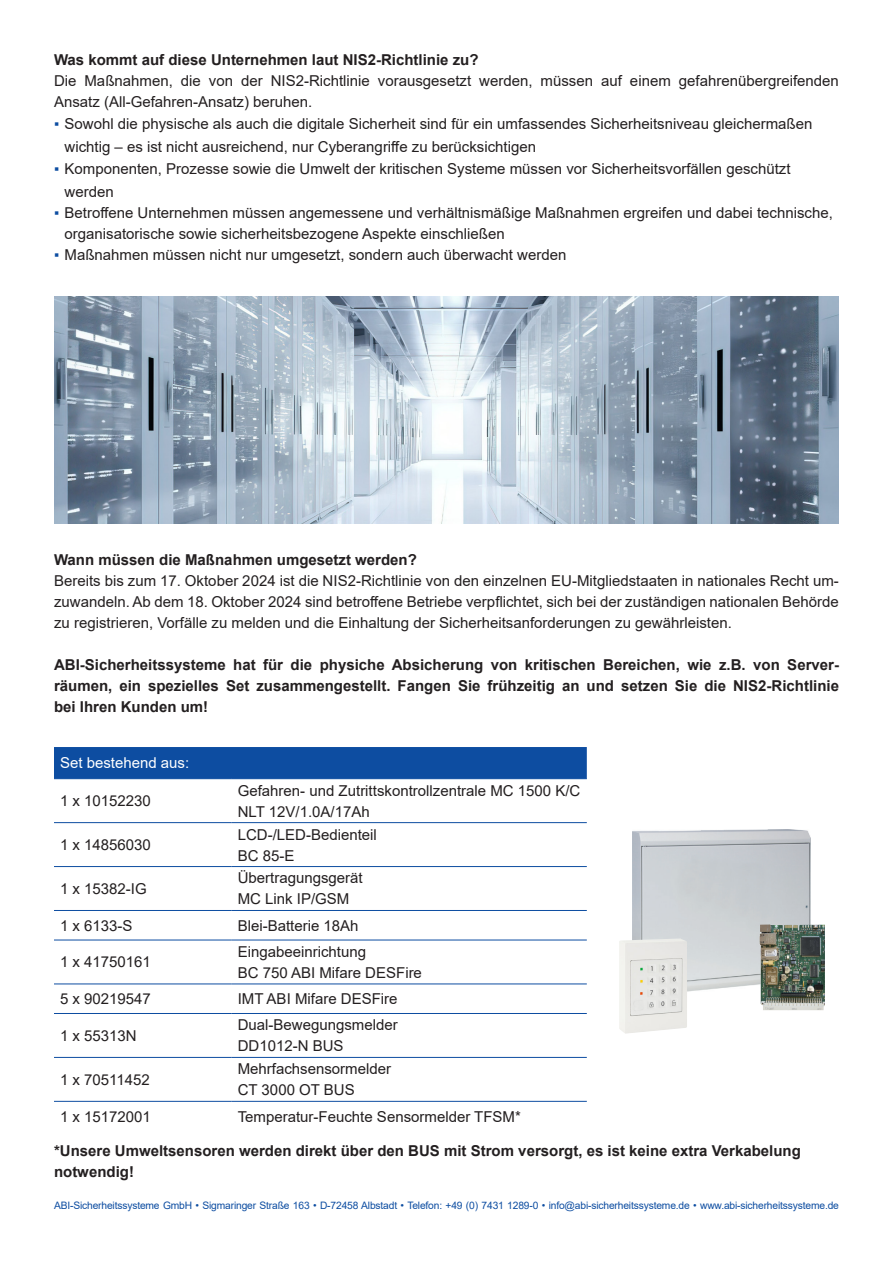
<style>
.page{position:relative;width:893px;height:1263px;background:#fff}
.page>*{position:absolute;margin:0;border:0;box-sizing:border-box;transform-origin:0 0}
.t1{font:15px/21px "Arial";color:#231f20}
.t2{font:700 15px/21px "Arial";color:#231f20;text-align:justify}
.t3{font:15px "Arial";color:#fff}
.t4{font:10.2px "Arial";letter-spacing:-.015em;color:#0d4da1}
.s1{color:#0d4da1}
</style>
<div class="page">
<img style="left:54px;top:296px;width:785px;height:227px">
<img style="left:633px;top:830px;width:177px;height:162px">
<img style="left:759px;top:924px;width:66px;height:86px">
<img style="left:619px;top:938px;width:68px;height:96px">
<div style="left:54px;top:747px;width:533px;height:31px;background:#0d4da1"></div>
<hr style="left:54px;top:822px;width:178px;height:1px;background:#0d4da1">
<hr style="left:232px;top:822px;width:355px;height:1px;background:#0d4da1">
<hr style="left:54px;top:866px;width:178px;height:1px;background:#0d4da1">
<hr style="left:232px;top:866px;width:355px;height:1px;background:#0d4da1">
<hr style="left:54px;top:910px;width:178px;height:1px;background:#0d4da1">
<hr style="left:232px;top:910px;width:355px;height:1px;background:#0d4da1">
<hr style="left:54px;top:940px;width:178px;height:1px;background:#0d4da1">
<hr style="left:232px;top:940px;width:355px;height:1px;background:#0d4da1">
<hr style="left:54px;top:984px;width:178px;height:1px;background:#0d4da1">
<hr style="left:232px;top:984px;width:355px;height:1px;background:#0d4da1">
<hr style="left:54px;top:1013px;width:178px;height:1px;background:#0d4da1">
<hr style="left:232px;top:1013px;width:355px;height:1px;background:#0d4da1">
<hr style="left:54px;top:1057px;width:178px;height:1px;background:#0d4da1">
<hr style="left:232px;top:1057px;width:355px;height:1px;background:#0d4da1">
<hr style="left:54px;top:1101px;width:178px;height:1px;background:#0d4da1">
<hr style="left:232px;top:1101px;width:355px;height:1px;background:#0d4da1">
<hr style="left:54px;top:778px;width:178px;height:1px;background:#0d4da1">
<hr style="left:232px;top:778px;width:355px;height:1px;background:#0d4da1">
<p class="t2" style="left:54px;top:49px;width:426px">Was kommt auf diese Unternehmen laut NIS2-Richtlinie zu?</p>
<p class="t1" style="left:54px;top:70px;width:786px">Die Maßnahmen, die von der NIS2-Richtlinie vorausgesetzt werden, müssen auf einem gefahrenübergreifenden<br>Ansatz (All-Gefahren-Ansatz) beruhen.</p>
<p class="t1" style="left:64px;top:113px;width:749px;line-height:22.5px;text-indent:-10px"><span class="s1">▪</span> Sowohl die physische als auch die digitale Sicherheit sind für ein umfassendes Sicherheitsniveau gleichermaßen wichtig – es ist nicht ausreichend, nur Cyberangriffe zu berücksichtigen</p>
<p class="t1" style="left:64px;top:158px;width:728px;line-height:22.5px;text-indent:-10px"><span class="s1">▪</span> Komponenten, Prozesse sowie die Umwelt der kritischen Systeme müssen vor Sicherheitsvorfällen geschützt werden</p>
<p class="t1" style="left:64px;top:202px;width:770px;text-indent:-10px"><span class="s1">▪</span> Betroffene Unternehmen müssen angemessene und verhältnismäßige Maßnahmen ergreifen und dabei technische, organisatorische sowie sicherheitsbezogene Aspekte einschließen</p>
<p class="t1" style="left:54px;top:244px;width:514px"><span class="s1">▪</span> Maßnahmen müssen nicht nur umgesetzt, sondern auch überwacht werden</p>
<p class="t2" style="left:54px;top:550px;width:364px">Wann müssen die Maßnahmen umgesetzt werden?</p>
<p class="t1" style="left:54px;top:570px;width:786px;text-align:justify">Bereits bis zum 17. Oktober 2024 ist die NIS2-Richtlinie von den einzelnen EU-Mitgliedstaaten in nationales Recht um&shy;zuwandeln. Ab dem 18. Oktober 2024 sind betroffene Betriebe verpflichtet, sich bei der zuständigen nationalen Behörde zu registrieren, Vorfälle zu melden und die Einhaltung der Sicherheitsanforderungen zu gewährleisten.</p>
<p class="t2" style="left:54px;top:655px;width:786px">ABI-Sicherheitssysteme hat für die physiche Absicherung von kritischen Bereichen, wie z.B. von Server&shy;räumen, ein spezielles Set zusammengestellt. Fangen Sie frühzeitig an und setzen Sie die NIS2-Richtlinie bei Ihren Kunden um!</p>
<p class="t3" style="left:60px;top:753px;width:131px">Set bestehend aus:</p>
<p class="t1" style="left:60px;top:790px;width:92px">1 x 10152230</p>
<p class="t1" style="left:238px;top:780px;width:344px">Gefahren- und Zutrittskontrollzentrale MC 1500 K/C<br>NLT 12V/1.0A/17Ah</p>
<p class="t1" style="left:60px;top:834px;width:92px">1 x 14856030</p>
<p class="t1" style="left:238px;top:824px;width:141px">LCD-/LED-Bedienteil<br>BC 85-E</p>
<p class="t1" style="left:60px;top:878px;width:88px">1 x 15382-IG</p>
<p class="t1" style="left:238px;top:868px;width:127px">Übertragungsgerät<br>MC Link IP/GSM</p>
<p class="t1" style="left:60px;top:915px;width:74px">1 x 6133-S</p>
<p class="t1" style="left:238px;top:915px;width:122px">Blei-Batterie 18Ah</p>
<p class="t1" style="left:60px;top:951px;width:92px">1 x 41750161</p>
<p class="t1" style="left:238px;top:941px;width:186px">Eingabeeinrichtung<br>BC 750 ABI Mifare DESFire</p>
<p class="t1" style="left:60px;top:988px;width:92px">5 x 90219547</p>
<p class="t1" style="left:238px;top:988px;width:161px">IMT ABI Mifare DESFire</p>
<p class="t1" style="left:60px;top:1025px;width:78px">1 x 55313N</p>
<p class="t1" style="left:238px;top:1014px;width:162px">Dual-Bewegungsmelder<br>DD1012-N BUS</p>
<p class="t1" style="left:60px;top:1069px;width:91px">1 x 70511452</p>
<p class="t1" style="left:238px;top:1058px;width:155px">Mehrfachsensormelder<br>CT 3000 OT BUS</p>
<p class="t1" style="left:60px;top:1106px;width:92px">1 x 15172001</p>
<p class="t1" style="left:238px;top:1106px;width:285px">Temperatur-Feuchte Sensormelder TFSM*</p>
<p class="t2" style="left:54px;top:1141px;width:748px">*Unsere Umweltsensoren werden direkt über den BUS mit Strom versorgt, es ist keine extra Verkabelung notwendig!</p>
<p class="t4" style="left:54px;top:1198px;width:786px">ABI-Sicherheitssysteme GmbH • Sigmaringer Straße 163 • D-72458 Albstadt • Telefon: +49 (0) 7431 1289-0 • info@abi-sicherheitssysteme.de • www.abi-sicherheitssysteme.de</p>
</div>
